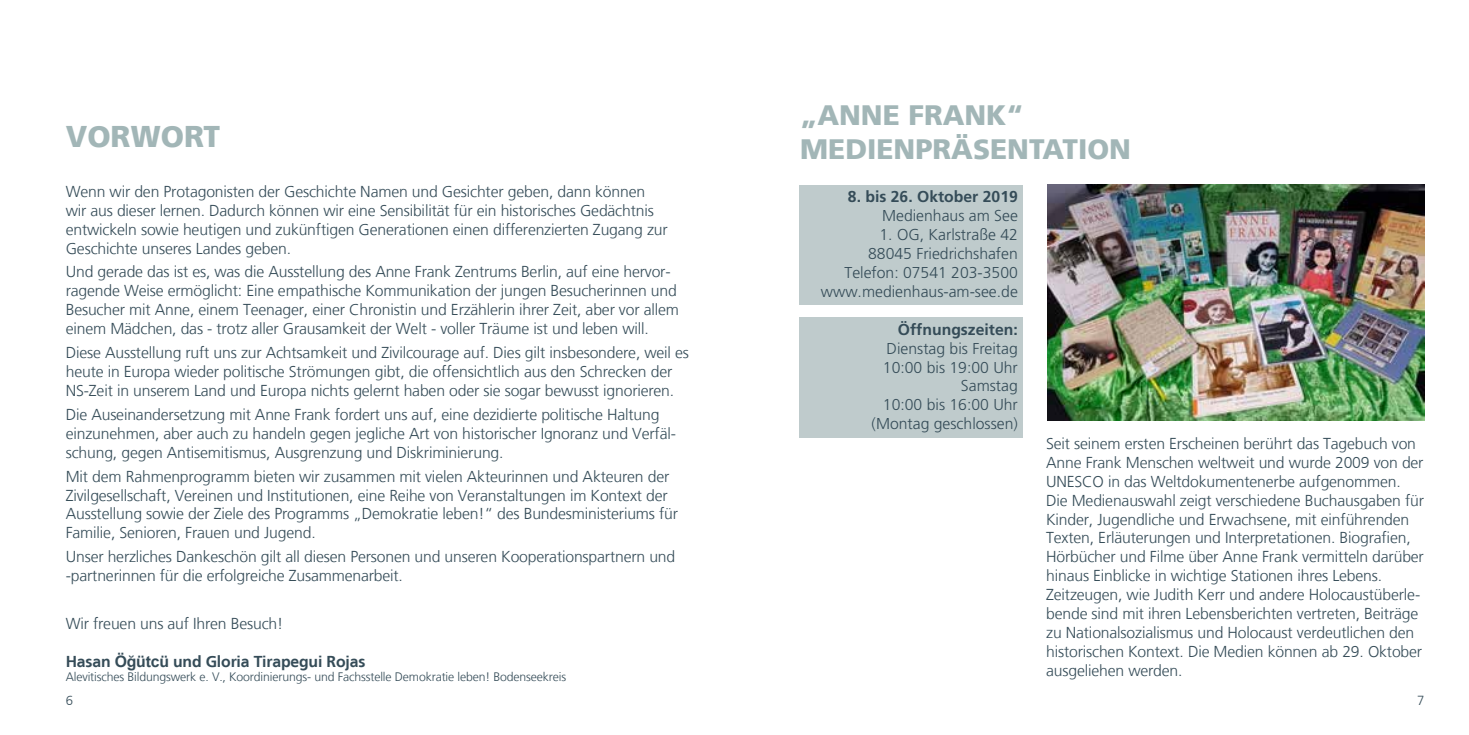
<style>
.page{position:relative;width:1469px;height:735px;background:#fff}
.page>*{position:absolute;margin:0;border:0;box-sizing:border-box;transform-origin:0 0}
.t1{font:900 29.93px "Frutiger LT";color:#a2b6b7}
.t2{font:900 28px/33.6px "Frutiger LT";color:#a2b6b7}
.t3{font:300 15.75px/18.9px "Frutiger LT";letter-spacing:-.01em;color:#354c58}
.t4{font:300 15.75px/18.9px "Frutiger";color:#354c58;text-align:right}
.t5{font:700 15.75px "Frutiger LT";letter-spacing:-.01em;color:#354c58}
.t6{font:700 15.75px "Frutiger";color:#354c58}
.t7{font:300 13.12px "Frutiger LT";color:#354c58}
.t8{font:300 12.25px "Frutiger LT";letter-spacing:-.01em;color:#354c58}
.s1{font-family:"Arial"}
</style>
<div class="page">
<div style="left:799px;top:185px;width:223px;height:25px;background:#bfcbcc"></div>
<div style="left:799px;top:204px;width:223px;height:44px;background:#bfcbcc"></div>
<div style="left:799px;top:241px;width:223px;height:26px;background:#bfcbcc"></div>
<div style="left:799px;top:260px;width:223px;height:26px;background:#bfcbcc"></div>
<div style="left:799px;top:279px;width:223px;height:26px;background:#bfcbcc"></div>
<div style="left:799px;top:317px;width:223px;height:26px;background:#bfcbcc"></div>
<div style="left:799px;top:336px;width:223px;height:44px;background:#bfcbcc"></div>
<div style="left:799px;top:374px;width:223px;height:44px;background:#bfcbcc"></div>
<div style="left:799px;top:411px;width:223px;height:26px;background:#bfcbcc"></div>
<img style="left:1047px;top:185px;width:377px;height:235px">
<h1 class="t1" style="left:66px;top:118px;width:156px">VORWORT</h1>
<p class="t3" style="left:66px;top:182px;width:603px">Wenn wir den Protagonisten der Geschichte Namen und Gesichter geben, dann können wir aus dieser lernen. Dadurch können wir eine Sensibilität für ein historisches Gedächtnis entwickeln sowie heutigen und zukünftigen Generationen einen differenzierten Zugang zur Geschichte unseres Landes geben.</p>
<p class="t3" style="left:66px;top:263px;width:614px">Und gerade das ist es, was die Ausstellung des Anne Frank Zentrums Berlin, auf eine hervor&shy;ragende Weise ermöglicht: Eine empathische Kommunikation der jungen Besucherinnen und Besucher mit Anne, einem Teenager, einer Chronistin und Erzählerin ihrer Zeit, aber vor allem einem Mädchen, das - trotz aller Grausamkeit der Welt - voller Träume ist und leben will.</p>
<p class="t3" style="left:66px;top:343px;width:625px">Diese Ausstellung ruft uns zur Achtsamkeit und Zivilcourage auf. Dies gilt insbesondere, weil es heute in Europa wieder politische Strömungen gibt, die offensichtlich aus den Schrecken der<br>NS-Zeit in unserem Land und Europa nichts gelernt haben oder sie sogar bewusst ignorieren.</p>
<p class="t3" style="left:66px;top:405px;width:611px">Die Auseinandersetzung mit Anne Frank fordert uns auf, eine dezidierte politische Haltung einzunehmen, aber auch zu handeln gegen jegliche Art von historischer Ignoranz und Verfäl&shy;schung, gegen Antisemitismus, Ausgrenzung und Diskriminierung.</p>
<p class="t3" style="left:66px;top:466px;width:614px">Mit dem Rahmenprogramm bieten wir zusammen mit vielen Akteurinnen und Akteuren der Zivilgesellschaft, Vereinen und Institutionen, eine Reihe von Veranstaltungen im Kontext der Ausstellung sowie der Ziele des Programms „Demokratie leben!“ des Bundesministeriums für Familie, Senioren, Frauen und Jugend.</p>
<p class="t3" style="left:66px;top:547px;width:611px">Unser herzliches Dankeschön gilt all diesen Personen und unseren Kooperationspartnern und -partnerinnen für die erfolgreiche Zusammenarbeit.</p>
<p class="t3" style="left:66px;top:614px;width:219px">Wir freuen uns auf Ihren Besuch!</p>
<p class="t5" style="left:66px;top:651px;width:301px">Hasan <span class="s1">Öğütcü</span> und Gloria Tirapegui Rojas</p>
<p class="t8" style="left:66px;top:670px;width:502px">Alevitisches Bildungswerk e. V., Koordinierungs- und Fachsstelle Demokratie leben! Bodenseekreis</p>
<h2 class="t2" style="left:800px;top:99px;width:332px">„ANNE FRANK“<br>MEDIENPRÄSENTATION</h2>
<p class="t6" style="left:848px;top:187px;width:171px">8. bis 26. Oktober 2019</p>
<p class="t4" style="left:882px;top:206px;width:137px">Medienhaus am See</p>
<p class="t4" style="left:821px;top:225px;width:198px">1. OG, Karlstraße 42<br>88045 Friedrichshafen<br>Telefon: 07541 203-3500 www.medienhaus-am-see.de</p>
<p class="t6" style="left:898px;top:320px;width:121px">Öffnungszeiten:</p>
<p class="t4" style="left:871px;top:338px;width:148px">Dienstag bis Freitag<br>10:00 bis 19:00 Uhr<br>Samstag<br>10:00 bis 16:00 Uhr (Montag geschlossen)</p>
<p class="t3" style="left:1046px;top:434px;width:379px">Seit seinem ersten Erscheinen berührt das Tagebuch von Anne Frank Menschen weltweit und wurde 2009 von der UNESCO in das Weltdokumentenerbe aufgenommen.<br>Die Medienauswahl zeigt verschiedene Buchausgaben für Kinder, Jugendliche und Erwachsene, mit einführenden Texten, Erläuterungen und Interpretationen. Biografien, Hörbücher und Filme über Anne Frank vermitteln darüber hinaus Einblicke in wichtige Stationen ihres Lebens.<br>Zeitzeugen, wie Judith Kerr und andere Holocaustüberle&shy;bende sind mit ihren Lebensberichten vertreten, Beiträge zu Nationalsozialismus und Holocaust verdeutlichen den historischen Kontext. Die Medien können ab 29. Oktober ausgeliehen werden.</p>
<p class="t7" style="left:66px;top:692px;width:9px">6</p>
<p class="t7" style="left:1416px;top:692px;width:9px">7</p>
</div>
